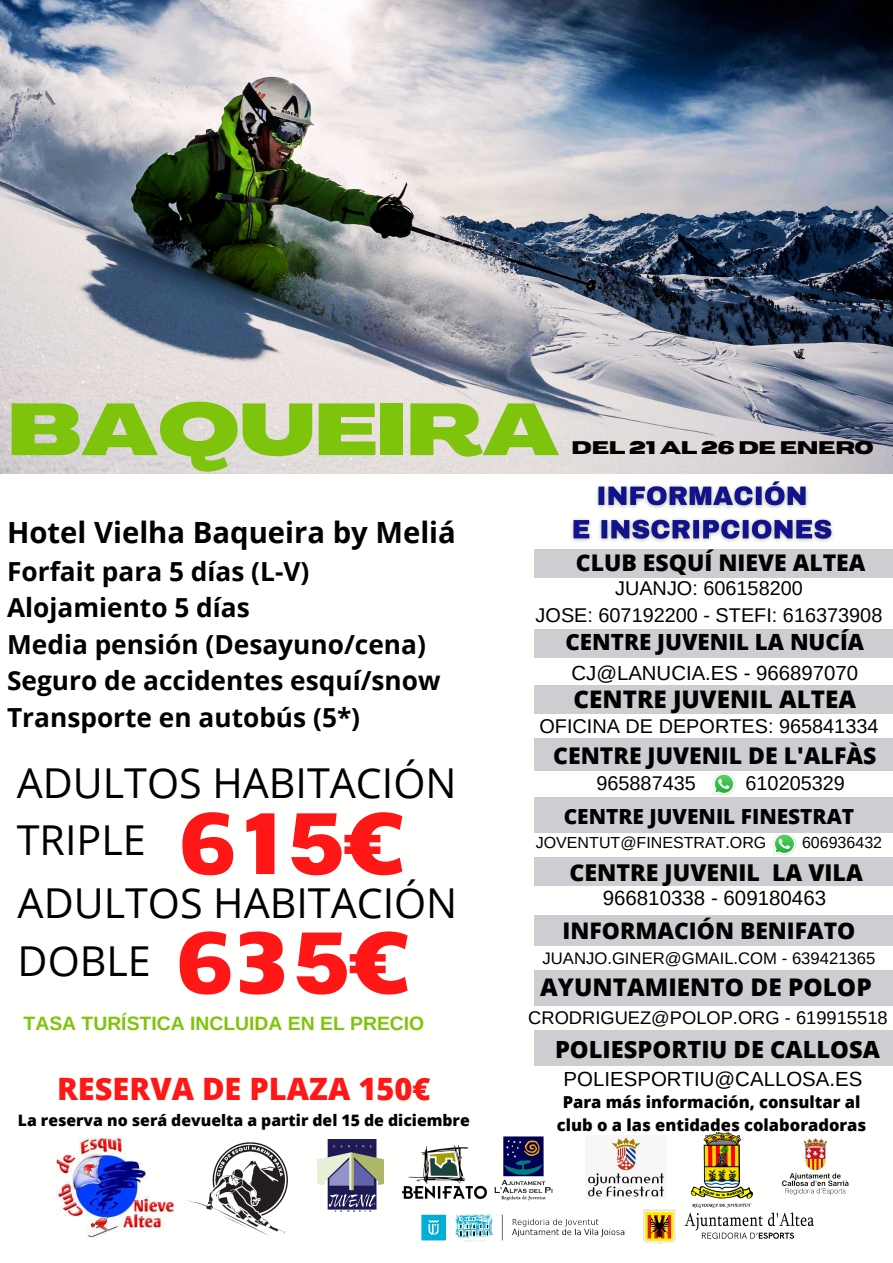
<style>
.page{position:relative;width:893px;height:1263px;background:#fff}
.page>*{position:absolute;margin:0;border:0;box-sizing:border-box;transform-origin:0 0}
.t1{font:87.9px "Candal";color:#ff1616}
.t2{font:900 71.78px "Agrandir Grand";color:#7ec30c}
.t3{font:41.25px "Open Sans";color:#000}
.t4{font:800 30.75px "Open Sans";color:#ff1616}
.t5{font:700 29.25px "Open Sans";color:#000}
.t6{font:700 26.25px "Open Sans";color:#000}
.t7{font:800 24.3px "Open Sans";color:#000}
.t8{font:800 24.22px "Open Sans";color:#000}
.t9{font:800 23.7px "Open Sans";color:#000}
.t10{font:800 23.17px "Open Sans";color:#000}
.t11{font:800 23.02px "Open Sans";color:#000}
.t12{font:800 22.95px "Open Sans";color:#000}
.t13{font:800 22.8px "Open Sans";color:#000}
.t14{font:800 22.35px "Open Sans";color:#000}
.t15{font:800 20.85px "Open Sans";color:#000}
.t16{font:20.48px "Arimo";color:#000}
.t17{font:20.4px "Arimo";color:#000}
.t18{font:20.33px "Arimo";color:#000}
.t19{font:19.88px "Arimo";color:#000}
.t20{font:700 19.35px "Arimo";color:#7ec30c}
.t21{font:18.3px "Arimo";color:#000}
.t22{font:700 18.23px "Horizon";letter-spacing:-.02em;color:#000}
.t23{font:16.65px "Arimo";color:#000}
.t24{font:800 16.5px "Open Sans";color:#000}
.t25{font:15.98px "Arimo";color:#000}
.t26{font:800 15.75px "Open Sans";color:#000}
</style>
<div class="page">
<img style="left:0;top:0;width:893px;height:473px">
<div style="left:534px;top:685px;width:359px;height:29px;background:#cdced1"></div>
<div style="left:534px;top:738px;width:359px;height:33px;background:#cdced1"></div>
<div style="left:534px;top:797px;width:359px;height:35px;background:#cdced1"></div>
<img style="left:712px;top:772px;width:24px;height:23px">
<div style="left:534px;top:550px;width:359px;height:28px;background:#cdced1"></div>
<div style="left:534px;top:629px;width:359px;height:29px;background:#cdced1"></div>
<div style="left:534px;top:857px;width:359px;height:29px;background:#cdced1"></div>
<img style="left:773px;top:834px;width:24px;height:21px">
<div style="left:534px;top:915px;width:359px;height:31px;background:#cdced1"></div>
<div style="left:534px;top:970px;width:359px;height:35px;background:#cdced1"></div>
<div style="left:534px;top:1030px;width:359px;height:36px;background:#cdced1"></div>
<img style="left:571px;top:481px;width:262px;height:61px">
<img style="left:186px;top:1142px;width:102px;height:94px">
<img style="left:57px;top:1139px;width:117px;height:98px">
<img style="left:421px;top:1213px;width:204px;height:29px">
<img style="left:402px;top:1145px;width:84px;height:53px">
<img style="left:643px;top:1209px;width:171px;height:35px">
<img style="left:691px;top:1133px;width:62px;height:75px">
<img style="left:494px;top:1136px;width:59px;height:64px">
<img style="left:317px;top:1139px;width:67px;height:73px">
<img style="left:588px;top:1137px;width:76px;height:60px">
<img style="left:782px;top:1138px;width:67px;height:57px">
<p class="t2" style="left:8px;top:401px;width:552px">BAQUEIRA</p>
<p class="t22" style="left:571px;top:438px;width:304px">DEL 21 AL 26 DE ENERO</p>
<p class="t5" style="left:7px;top:512px;width:450px">Hotel Vielha Baqueira by Meliá</p>
<p class="t6" style="left:7px;top:553px;width:304px">Forfait para 5 días (L-V)</p>
<p class="t6" style="left:7px;top:589px;width:244px">Alojamiento 5 días</p>
<p class="t6" style="left:7px;top:626px;width:420px">Media pensión (Desayuno/cena)</p>
<p class="t6" style="left:7px;top:662px;width:435px">Seguro de accidentes esquí/snow</p>
<p class="t6" style="left:7px;top:699px;width:354px">Transporte en autobús (5*)</p>
<p class="t3" style="left:17px;top:753px;width:441px">ADULTOS HABITACIÓN</p>
<p class="t3" style="left:17px;top:811px;width:130px">TRIPLE</p>
<p class="t1" style="left:177px;top:778px;width:231px">615€</p>
<p class="t3" style="left:18px;top:874px;width:441px">ADULTOS HABITACIÓN</p>
<p class="t3" style="left:18px;top:932px;width:135px">DOBLE</p>
<p class="t1" style="left:175px;top:898px;width:239px">635€</p>
<p class="t20" style="left:24px;top:1013px;width:402px">TASA TURÍSTICA INCLUIDA EN EL PRECIO</p>
<p class="t4" style="left:57px;top:1067px;width:375px">RESERVA DE PLAZA 150€</p>
<p class="t26" style="left:18px;top:1109px;width:453px">La reserva no será devuelta a partir del 15 de diciembre</p>
<p class="t12" style="left:576px;top:546px;width:291px">CLUB ESQUÍ NIEVE ALTEA</p>
<p class="t19" style="left:615px;top:577px;width:189px">JUANJO: 606158200</p>
<p class="t19" style="left:535px;top:604px;width:348px">JOSE: 607192200 - STEFI: 616373908</p>
<p class="t14" style="left:565px;top:626px;width:300px">CENTRE JUVENIL LA NUCÍA</p>
<p class="t18" style="left:571px;top:662px;width:288px">CJ@LANUCIA.ES - 966897070</p>
<p class="t8" style="left:573px;top:682px;width:284px">CENTRE JUVENIL ALTEA</p>
<p class="t11" style="left:553px;top:740px;width:325px">CENTRE JUVENIL DE L'ALFÀS</p>
<p class="t19" style="left:539px;top:715px;width:340px">OFICINA DE DEPORTES: 965841334</p>
<p class="t19" style="left:596px;top:771px;width:101px">965887435</p>
<p class="t19" style="left:745px;top:771px;width:101px">610205329</p>
<p class="t15" style="left:564px;top:802px;width:292px">CENTRE JUVENIL FINESTRAT</p>
<p class="t25" style="left:536px;top:834px;width:232px">JOVENTUT@FINESTRAT.ORG</p>
<p class="t25" style="left:802px;top:834px;width:82px">606936432</p>
<p class="t10" style="left:569px;top:856px;width:295px">CENTRE JUVENIL LA VILA</p>
<p class="t16" style="left:602px;top:887px;width:225px">966810338 - 609180463</p>
<p class="t13" style="left:562px;top:915px;width:294px">INFORMACIÓN BENIFATO</p>
<p class="t23" style="left:542px;top:948px;width:334px">JUANJO.GINER@GMAIL.COM - 639421365</p>
<p class="t7" style="left:540px;top:970px;width:333px">AYUNTAMIENTO DE POLOP</p>
<p class="t21" style="left:528px;top:1008px;width:361px">CRODRIGUEZ@POLOP.ORG - 619915518</p>
<p class="t9" style="left:555px;top:1033px;width:326px">POLIESPORTIU DE CALLOSA</p>
<p class="t17" style="left:563px;top:1067px;width:300px">POLIESPORTIU@CALLOSA.ES</p>
<p class="t24" style="left:563px;top:1090px;width:299px">Para más información, consultar al</p>
<p class="t24" style="left:557px;top:1113px;width:311px">club o a las entidades colaboradoras</p>
</div>
